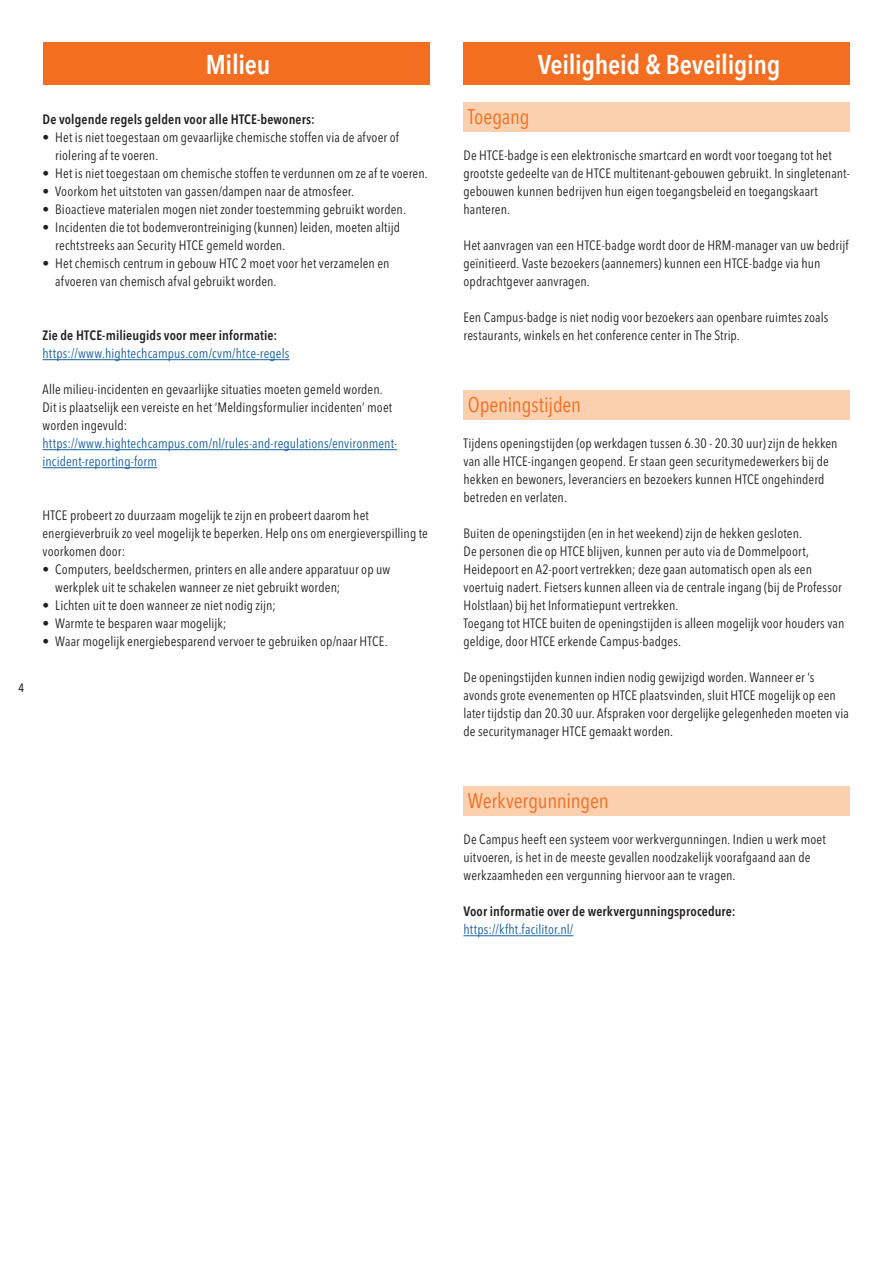
<style>
.page{position:relative;width:893px;height:1263px;background:#fff}
.page>*{position:absolute;margin:0;border:0;box-sizing:border-box;transform-origin:0 0}
.t1{font:600 condensed 27px "Avenir Next LT Pro";letter-spacing:-.01em;color:#fff}
.t2{font:condensed 21px "Avenir Next LT Pro";letter-spacing:-.01em;color:#f36e21}
.t3{font:condensed 13.5px/18px "Avenir Next LT Pro";letter-spacing:.005em;color:#231f20}
.t4{font:condensed 13.5px/18px "Avenir Next LT Pro";letter-spacing:.01em;color:#175d9e}
.t5{font:600 condensed 13.5px "Avenir Next LT Pro";letter-spacing:.01em;color:#231f20}
.t6{font:500 12px "Avenir Next Condensed";color:#231f20}
</style>
<div class="page">
<hr style="left:43px;top:359px;width:246px;height:1px;background:#175d9e">
<hr style="left:43px;top:449px;width:354px;height:1px;background:#175d9e">
<hr style="left:43px;top:467px;width:114px;height:1px;background:#175d9e">
<div style="left:463px;top:102px;width:387px;height:30px;background:#fccfae"></div>
<div style="left:463px;top:390px;width:387px;height:30px;background:#fccfae"></div>
<div style="left:463px;top:786px;width:387px;height:30px;background:#fccfae"></div>
<hr style="left:463px;top:935px;width:110px;height:1px;background:#175d9e">
<div style="left:463px;top:42px;width:387px;height:43px;background:#f36e21"></div>
<div style="left:43px;top:43px;width:386px;height:42px;background:#f36e21"></div>
<p class="t6" style="left:18px;top:681px;width:7px">4</p>
<h1 class="t1" style="left:206px;top:48px;width:66px">Milieu</h1>
<h1 class="t1" style="left:538px;top:48px;width:244px">Veiligheid &amp; Beveiliging</h1>
<p class="t5" style="left:43px;top:111px;width:274px">De volgende regels gelden voor alle HTCE-bewoners:</p>
<p class="t3" style="left:55px;top:129px;width:345px;text-indent:-13px">• Het is niet toegestaan om gevaarlijke chemische stoffen via de afvoer of riolering af te voeren.</p>
<p class="t3" style="left:43px;top:165px;width:387px">• Het is niet toegestaan om chemische stoffen te verdunnen om ze af te voeren.</p>
<p class="t3" style="left:43px;top:182px;width:313px">• Voorkom het uitstoten van gassen/dampen naar de atmosfeer.</p>
<p class="t3" style="left:43px;top:200px;width:365px">• Bioactieve materialen mogen niet zonder toestemming gebruikt worden.</p>
<p class="t3" style="left:55px;top:218px;width:346px;text-indent:-13px">• Incidenten die tot bodemverontreiniging (kunnen) leiden, moeten altijd rechtstreeks aan Security HTCE gemeld worden.</p>
<p class="t3" style="left:55px;top:254px;width:336px;text-indent:-13px">• Het chemisch centrum in gebouw HTC 2 moet voor het verzamelen en afvoeren van chemisch afval gebruikt worden.</p>
<p class="t5" style="left:43px;top:327px;width:236px">Zie de HTCE-milieugids voor meer informatie:</p>
<p class="t4" style="left:43px;top:344px;width:248px">https://www.hightechcampus.com/cvm/htce-regels</p>
<p class="t3" style="left:43px;top:380px;width:351px">Alle milieu-incidenten en gevaarlijke situaties moeten gemeld worden.<br>Dit is plaatselijk een vereiste en het ‘Meldingsformulier incidenten’ moet worden ingevuld:</p>
<p class="t4" style="left:43px;top:434px;width:356px">https://www.hightechcampus.com/nl/rules-and-regulations/environment&shy;incident-reporting-form</p>
<p class="t3" style="left:43px;top:506px;width:387px">HTCE probeert zo duurzaam mogelijk te zijn en probeert daarom het energieverbruik zo veel mogelijk te beperken. Help ons om energieverspilling te voorkomen door:</p>
<p class="t3" style="left:55px;top:560px;width:337px;text-indent:-13px">• Computers, beeldschermen, printers en alle andere apparatuur op uw werkplek uit te schakelen wanneer ze niet gebruikt worden;</p>
<p class="t3" style="left:43px;top:596px;width:235px">• Lichten uit te doen wanneer ze niet nodig zijn;</p>
<p class="t3" style="left:43px;top:614px;width:186px">• Warmte te besparen waar mogelijk;</p>
<p class="t3" style="left:43px;top:632px;width:347px">• Waar mogelijk energiebesparend vervoer te gebruiken op/naar HTCE.</p>
<h2 class="t2" style="left:468px;top:104px;width:63px">Toegang</h2>
<p class="t3" style="left:463px;top:147px;width:388px">De HTCE-badge is een elektronische smartcard en wordt voor toegang tot het grootste gedeelte van de HTCE multitenant-gebouwen gebruikt. In singletenant&shy;gebouwen kunnen bedrijven hun eigen toegangsbeleid en toegangskaart hanteren.</p>
<p class="t3" style="left:463px;top:237px;width:387px">Het aanvragen van een HTCE-badge wordt door de HRM-manager van uw bedrijf geïnitieerd. Vaste bezoekers (aannemers) kunnen een HTCE-badge via hun opdrachtgever aanvragen.</p>
<p class="t3" style="left:463px;top:309px;width:366px">Een Campus-badge is niet nodig voor bezoekers aan openbare ruimtes zoals restaurants, winkels en het conference center in The Strip.</p>
<h2 class="t2" style="left:468px;top:392px;width:115px">Openingstijden</h2>
<p class="t3" style="left:463px;top:435px;width:376px">Tijdens openingstijden (op werkdagen tussen 6.30 - 20.30 uur) zijn de hekken van alle HTCE-ingangen geopend. Er staan geen securitymedewerkers bij de hekken en bewoners, leveranciers en bezoekers kunnen HTCE ongehinderd betreden en verlaten.</p>
<p class="t3" style="left:463px;top:525px;width:382px">Buiten de openingstijden (en in het weekend) zijn de hekken gesloten.<br>De personen die op HTCE blijven, kunnen per auto via de Dommelpoort, Heidepoort en A2-poort vertrekken; deze gaan automatisch open als een voertuig nadert. Fietsers kunnen alleen via de centrale ingang (bij de Professor Holstlaan) bij het Informatiepunt vertrekken.<br>Toegang tot HTCE buiten de openingstijden is alleen mogelijk voor houders van geldige, door HTCE erkende Campus-badges.</p>
<p class="t3" style="left:463px;top:668px;width:387px">De openingstijden kunnen indien nodig gewijzigd worden. Wanneer er ‘s avonds grote evenementen op HTCE plaatsvinden, sluit HTCE mogelijk op een later tijdstip dan 20.30 uur. Afspraken voor dergelijke gelegenheden moeten via de securitymanager HTCE gemaakt worden.</p>
<h2 class="t2" style="left:468px;top:788px;width:142px">Werkvergunningen</h2>
<p class="t3" style="left:463px;top:831px;width:364px">De Campus heeft een systeem voor werkvergunningen. Indien u werk moet uitvoeren, is het in de meeste gevallen noodzakelijk voorafgaand aan de werkzaamheden een vergunning hiervoor aan te vragen.</p>
<p class="t5" style="left:463px;top:903px;width:274px">Voor informatie over de werkvergunningsprocedure:</p>
<p class="t4" style="left:463px;top:920px;width:111px">https://kfht.facilitor.nl/</p>
</div>
